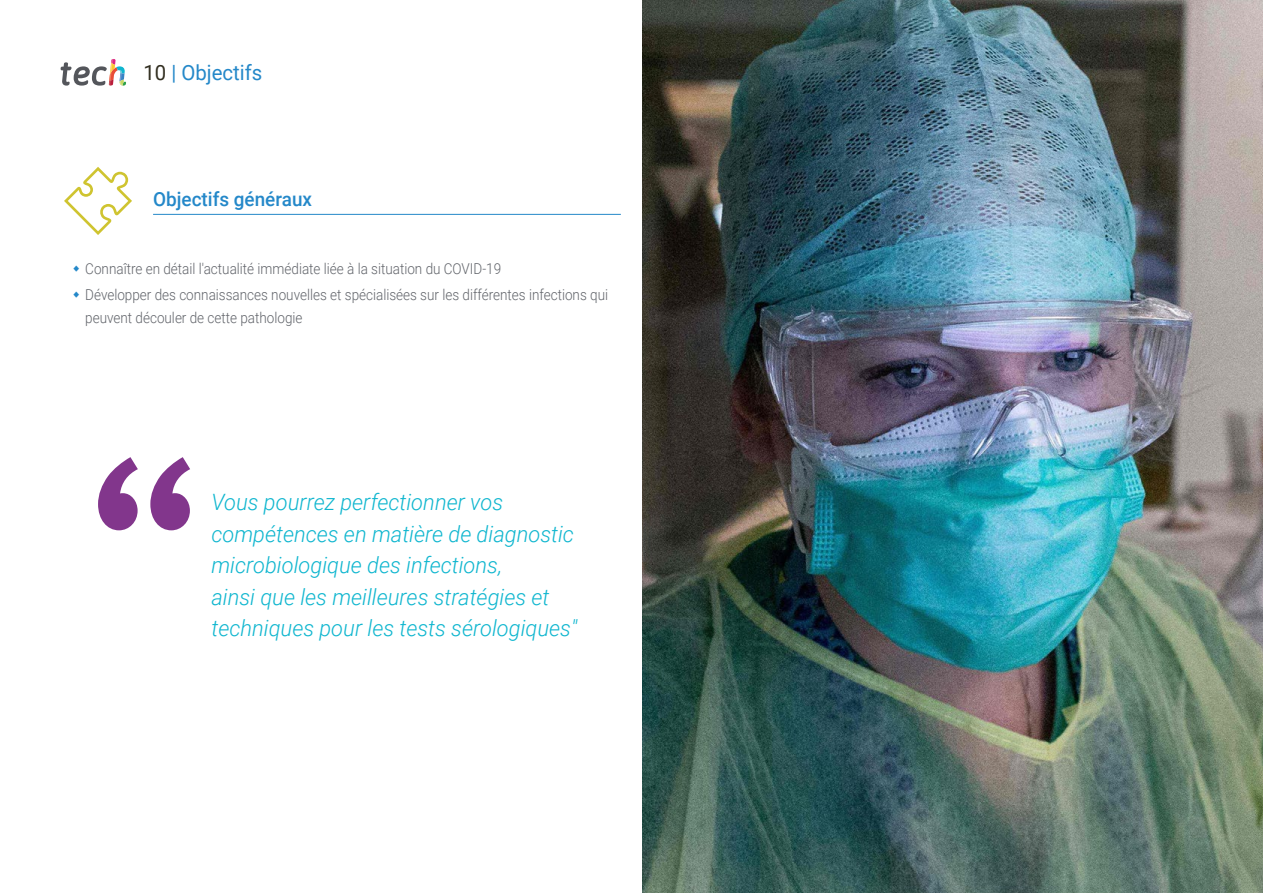
<style>
.page{position:relative;width:1263px;height:893px;background:#fff}
.page>*{position:absolute;margin:0;border:0;box-sizing:border-box;transform-origin:0 0}
.t1{font:italic 300 22.5px/31.5px "Roboto";color:#0fb6cf}
.t2{font:21px "Roboto";color:#2488c9}
.t3{font:500 19.5px "Roboto";color:#2488c9}
.t4{font:300 15px/26.7px "Roboto";color:#61646a;scale:.9 1}
.s1{color:#312e20}
</style>
<div class="page">
<hr style="left:153px;top:214px;width:468px;height:1px;background:#2488c9">
<svg style="left:64px;top:167px;width:68px;height:68px"></svg>
<img style="left:642px;top:0;width:621px;height:893px">
<svg style="left:61px;top:59px;width:65px;height:27px"></svg>
<svg style="left:98px;top:457px;width:92px;height:73px"></svg>
<h2 class="t2" style="left:144px;top:57px;width:120px"><span class="s1">10</span> | Objectifs</h2>
<h3 class="t3" style="left:153px;top:185px;width:160px">Objectifs généraux</h3>
<p class="t4" style="left:85px;top:254px;width:582px">Connaître en détail l'actualité immédiate liée à la situation du COVID-19<br>Développer des connaissances nouvelles et spécialisées sur les différentes infections qui</p>
<p class="t4" style="left:85px;top:304px;width:243px">peuvent découler de cette pathologie</p>
<h1 class="t1" style="left:211px;top:486px;width:367px">Vous pourrez perfectionner vos compétences en matière de diagnostic microbiologique des infections,<br>ainsi que les meilleures stratégies et techniques pour les tests sérologiques"</h1>
</div>
